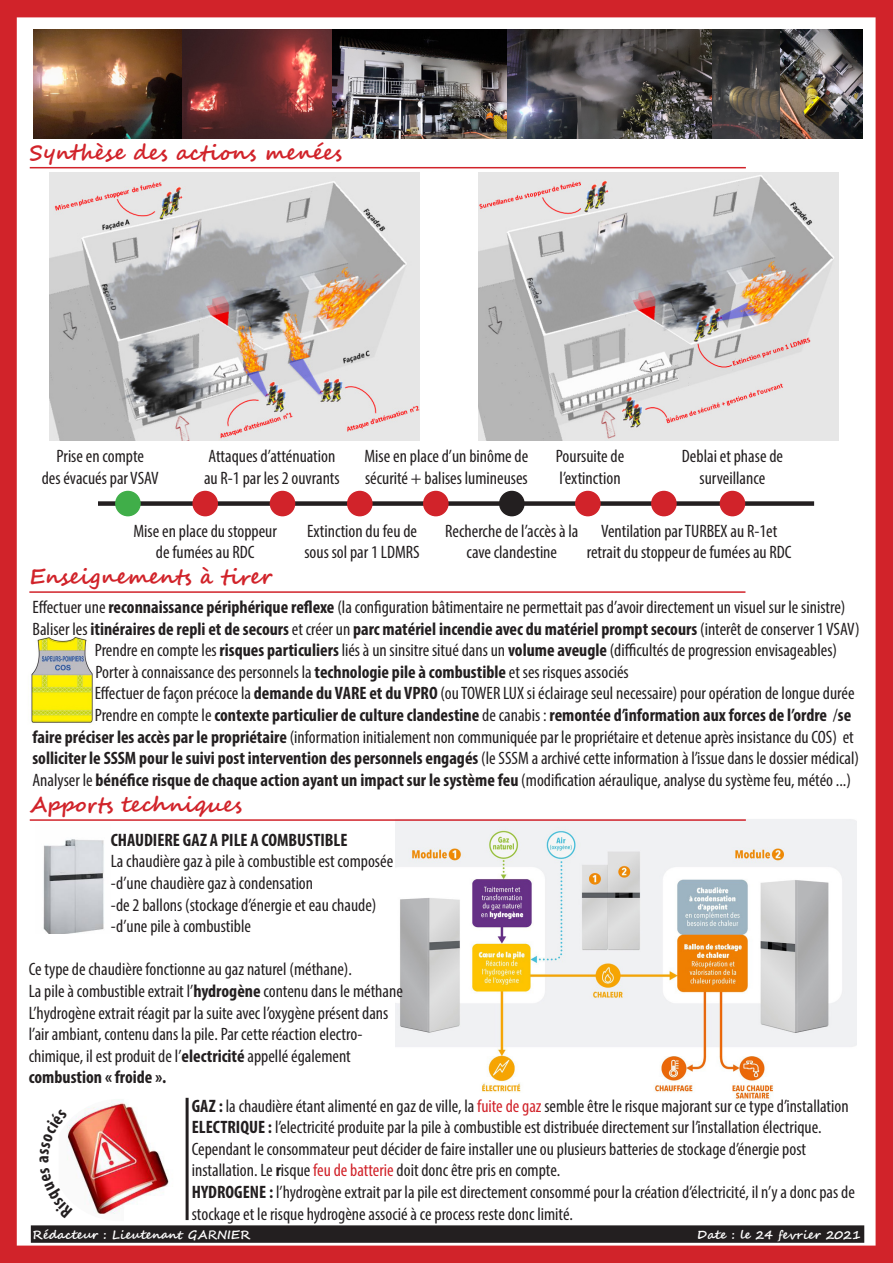
<style>
.page{position:relative;width:893px;height:1263px;background:#fff}
.page>*{position:absolute;margin:0;border:0;box-sizing:border-box;transform-origin:0 0}
.Analyse_batimentaire{font:700 21px "Segoe Script";color:#d1232a}
.t1{font:condensed 18px/21.6px "Myriad Pro";color:#231f20}
.t2{font:700 condensed 18px/21.6px "Myriad Pro";color:#231f20}
.Thème{font:700 12px "Segoe Script";color:#fff}
.s1{font-weight:700}
.s2{font-weight:400}
.s3{color:#d1232a}
</style>
<div class="page">
<div style="left:32px;top:1226px;width:831px;height:16px;background:#231f20"></div>
<div style="left:31px;top:1225px;width:833px;height:18px;border:2px solid #231f20"></div>
<div style="left:1px;top:1246px;width:891px;height:16px;background:#d1232a"></div>
<div style="left:0;top:1245px;width:893px;height:18px;border:2px solid #d1232a"></div>
<div style="left:1px;top:1px;width:891px;height:16px;background:#d1232a"></div>
<div style="left:0;top:0;width:893px;height:17px;border:2px solid #d1232a"></div>
<div style="left:0;top:2px;width:16px;height:1260px;background:#d1232a"></div>
<div style="left:0;top:2px;width:17px;height:1261px;border:2px solid #d1232a"></div>
<div style="left:876px;top:7px;width:16px;height:1242px;background:#d1232a"></div>
<div style="left:876px;top:6px;width:17px;height:1244px;border:2px solid #d1232a"></div>
<img style="left:395px;top:819px;width:461px;height:281px">
<img style="left:43px;top:839px;width:61px;height:94px">
<hr style="left:30px;top:167px;width:716px;height:1px;background:#d1232a">
<hr style="left:29px;top:591px;width:716px;height:2px;background:#d1232a">
<hr style="left:30px;top:819px;width:716px;height:2px;background:#d1232a">
<img style="left:49px;top:173px;width:371px;height:268px">
<img style="left:478px;top:173px;width:361px;height:268px">
<div style="left:98px;top:501px;width:716px;height:5px;background:#231f20"></div>
<div style="left:116px;top:491px;width:24px;height:25px;background:#40ae49;border-radius:50%"></div>
<div style="left:115px;top:491px;width:26px;height:25px;border:2px solid #40ae49;border-radius:50%"></div>
<div style="left:193px;top:491px;width:24px;height:25px;background:#d1232a;border-radius:50%"></div>
<div style="left:192px;top:491px;width:26px;height:25px;border:2px solid #d1232a;border-radius:50%"></div>
<div style="left:270px;top:491px;width:25px;height:25px;background:#d1232a;border-radius:50%"></div>
<div style="left:270px;top:491px;width:25px;height:25px;border:2px solid #d1232a;border-radius:50%"></div>
<div style="left:348px;top:491px;width:24px;height:25px;background:#d1232a;border-radius:50%"></div>
<div style="left:347px;top:491px;width:26px;height:25px;border:2px solid #d1232a;border-radius:50%"></div>
<div style="left:424px;top:491px;width:24px;height:25px;background:#d1232a;border-radius:50%"></div>
<div style="left:423px;top:491px;width:26px;height:25px;border:2px solid #d1232a;border-radius:50%"></div>
<div style="left:500px;top:491px;width:24px;height:25px;background:#231f20;border-radius:50%"></div>
<div style="left:499px;top:491px;width:26px;height:25px;border:2px solid #231f20;border-radius:50%"></div>
<div style="left:576px;top:491px;width:24px;height:25px;background:#d1232a;border-radius:50%"></div>
<div style="left:575px;top:491px;width:26px;height:25px;border:2px solid #d1232a;border-radius:50%"></div>
<div style="left:652px;top:491px;width:24px;height:25px;background:#d1232a;border-radius:50%"></div>
<div style="left:651px;top:491px;width:26px;height:25px;border:2px solid #d1232a;border-radius:50%"></div>
<div style="left:720px;top:491px;width:24px;height:25px;background:#d1232a;border-radius:50%"></div>
<div style="left:720px;top:491px;width:25px;height:25px;border:2px solid #d1232a;border-radius:50%"></div>
<hr style="left:186px;top:1098px;width:3px;height:122px;background:#231f20">
<img style="left:73px;top:1099px;width:96px;height:115px">
<img style="left:33px;top:30px;width:656px;height:109px">
<img style="left:689px;top:30px;width:174px;height:109px">
<img style="left:31px;top:637px;width:62px;height:86px">
<svg style="left:67px;top:1120px;width:6px;height:40px"></svg>
<p class="Analyse_batimentaire" style="left:30px;top:136px;width:314px">Synthèse des actions menées</p>
<p class="t1" style="left:208px;top:445px;width:128px">Attaques d’atténuation</p>
<p class="t1" style="left:204px;top:467px;width:137px">au R-1 par les 2 ouvrants</p>
<p class="t1" style="left:304px;top:520px;width:117px">Extinction du feu de sous sol par 1 LDMRS</p>
<p class="t1" style="left:364px;top:445px;width:165px">Mise en place d’un binôme de sécurité + balises lumineuses</p>
<p class="t1" style="left:556px;top:445px;width:70px">Poursuite de</p>
<p class="t1" style="left:560px;top:467px;width:63px">l’extinction</p>
<p class="t1" style="left:682px;top:445px;width:103px;text-align:center">Deblai et phase de surveillance</p>
<p class="t1" style="left:56px;top:445px;width:89px">Prise en compte</p>
<p class="t1" style="left:42px;top:467px;width:119px">des évacués par VSAV</p>
<p class="t1" style="left:133px;top:520px;width:145px;text-align:center">Mise en place du stoppeur de fumées au RDC</p>
<p class="t1" style="left:445px;top:520px;width:135px;text-align:center">Recherche de l’accès à la cave clandestine</p>
<p class="t1" style="left:601px;top:520px;width:178px">Ventilation par TURBEX au R-1et</p>
<p class="t1" style="left:587px;top:541px;width:206px">retrait du stoppeur de fumées au RDC</p>
<p class="Analyse_batimentaire" style="left:29px;top:560px;width:244px">Enseignements à tirer</p>
<p class="t1" style="left:32px;top:596px;width:814px">Effectuer une <span class="s1">reconnaissance périphérique reflexe</span> (la configuration bâtimentaire ne permettait pas d’avoir directement un visuel sur le sinistre)</p>
<p class="t2" style="left:32px;top:617px;width:829px"><span class="s2">Baliser les</span> itinéraires de repli et de secours <span class="s2">et créer un</span> parc matériel incendie avec du matériel prompt secours <span class="s2">(interêt de conserver 1 VSAV)</span></p>
<p class="t1" style="left:95px;top:639px;width:744px">Prendre en compte les <span class="s1">risques particuliers</span> liés à un sinsitre situé dans un <span class="s1">volume aveugle</span> (difficultés de progression envisageables)</p>
<p class="t1" style="left:95px;top:661px;width:535px">Porter à connaissance des personnels la <span class="s1">technologie pile à combustible</span> et ses risques associés</p>
<p class="t1" style="left:95px;top:682px;width:761px">Effectuer de façon précoce la <span class="s1">demande du VARE et du VPRO</span> (ou TOWER LUX si éclairage seul necessaire) pour opération de longue durée</p>
<p class="t2" style="left:32px;top:704px;width:828px;text-indent:62px"><span class="s2">Prendre en compte le</span> contexte particulier de culture clandestine <span class="s2">de canabis :</span> remontée d’information aux forces de l’ordre <span class="s2">/</span>se faire préciser les accès par le propriétaire <span class="s2">(information initialement non communiquée par le propriétaire et detenue après insistance du COS) et </span>solliciter le SSSM pour le suivi post intervention des personnels engagés <span class="s2">(le SSSM a archivé cette information à l’issue dans le dossier médical)</span></p>
<p class="t1" style="left:32px;top:769px;width:820px">Analyser le <span class="s1">bénéfice risque de chaque action ayant un impact sur le système feu</span> (modification aéraulique, analyse du système feu, météo ...)</p>
<p class="Analyse_batimentaire" style="left:30px;top:788px;width:214px">Apports techniques</p>
<p class="t2" style="left:111px;top:829px;width:238px">CHAUDIERE GAZ A PILE A COMBUSTIBLE</p>
<p class="t1" style="left:111px;top:850px;width:284px">La chaudière gaz à pile à combustible est composée</p>
<p class="t1" style="left:111px;top:872px;width:204px">-d’une chaudière gaz à condensation</p>
<p class="t1" style="left:111px;top:894px;width:267px">-de 2 ballons (stockage d’énergie et eau chaude)</p>
<p class="t1" style="left:111px;top:915px;width:142px">-d’une pile à combustible</p>
<p class="t1" style="left:29px;top:958px;width:325px">Ce type de chaudière fonctionne au gaz naturel (méthane).</p>
<p class="t1" style="left:29px;top:980px;width:376px">La pile à combustible extrait l’<span class="s1">hydrogène</span> contenu dans le méthane</p>
<p class="t1" style="left:29px;top:1002px;width:361px">L’hydrogène extrait réagit par la suite avec l’oxygène présent dans l’air ambiant, contenu dans la pile. Par cette réaction electro&shy;chimique, il est produit de l’<span class="s1">electricité</span> appellé également</p>
<p class="t2" style="left:29px;top:1066px;width:139px">combustion « froide ».</p>
<p class="t1" style="left:192px;top:1095px;width:658px"><span class="s1">GAZ :</span> la chaudière étant alimenté en gaz de ville, la <span class="s3">fuite de gaz</span> semble être le risque majorant sur ce type d’installation</p>
<p class="t1" style="left:192px;top:1116px;width:631px"><span class="s1">ELECTRIQUE :</span> l’electricité produite par la pile à combustible est distribuée directement sur l’installation électrique.<br>Cependant le consommateur peut décider de faire installer une ou plusieurs batteries de stockage d’énergie post</p>
<p class="t1" style="left:192px;top:1159px;width:370px">installation. Le <span class="s1">r</span>isque <span class="s3">feu de batterie</span> doit donc être pris en compte.</p>
<p class="t1" style="left:192px;top:1181px;width:665px"><span class="s1">HYDROGENE :</span> l’hydrogène extrait par la pile est directement consommé pour la création d’électricité, il n’y a donc pas de stockage et le risque hydrogène associé à ce process reste donc limité.</p>
<p class="Thème" style="left:32px;top:1224px;width:220px">Rédacteur : Lieutenant GARNIER</p>
<p class="Thème" style="left:697px;top:1224px;width:165px">Date : le 24 fevrier 2021</p>
</div>
